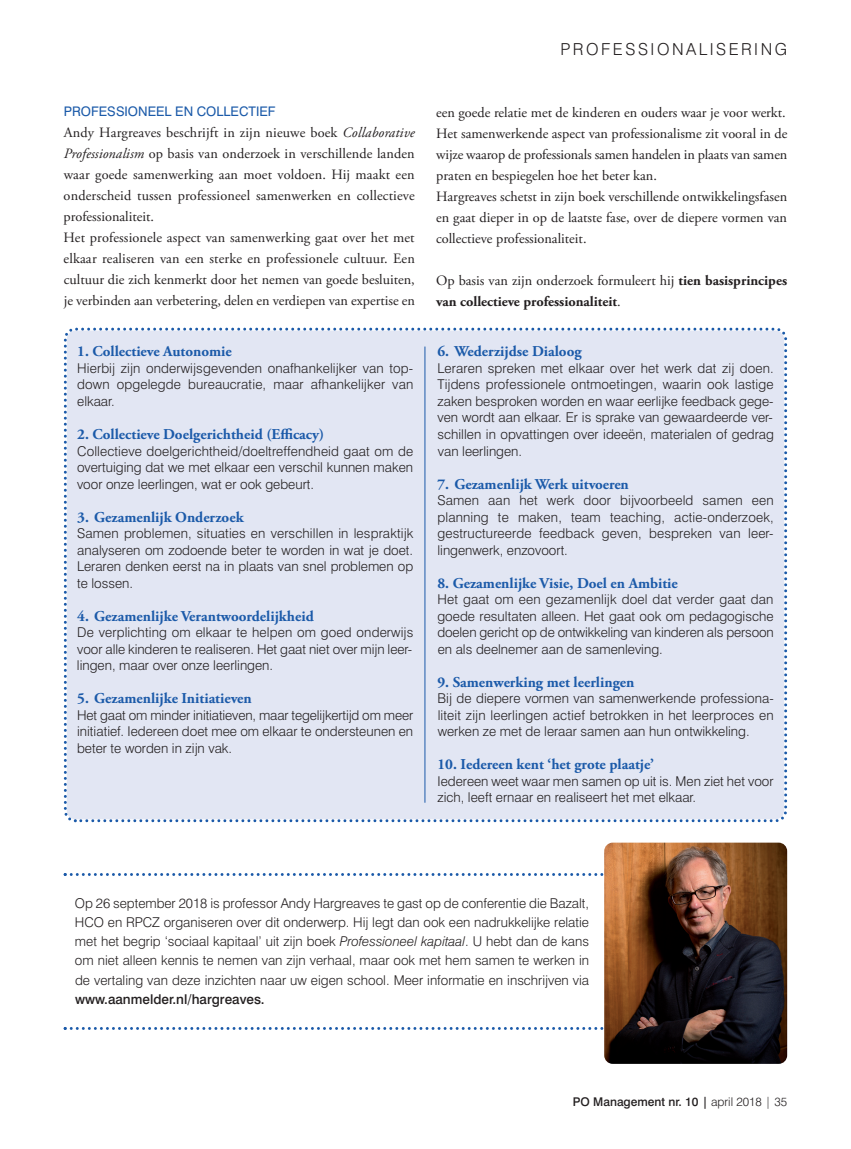
<style>
.page{position:relative;width:851px;height:1149px;background:#fff}
.page>*{position:absolute;margin:0;border:0;box-sizing:border-box;transform-origin:0 0}
.t1{font:300 16.5px "Swiss 721 BT";letter-spacing:.15em;color:#231f20}
.t2{font:700 15px "Adobe Garamond Pro";color:#1b5aa9}
.t3{font:14.25px/21px "Adobe Garamond Pro";color:#231f20}
.t4{font:700 14.25px/21px "Adobe Garamond Pro";color:#231f20}
.t5{font:300 13.5px/16.5px "Swiss 721 BT";color:#231f20;text-align:justify}
.t6{font:500 13.5px "Swiss 721 BT";color:#231f20}
.t7{font:13.2px "Swiss 721 BT";color:#1b5aa9}
.t8{font:500 12px "Swiss 721 BT";color:#231f20}
.s1{font-style:italic}
.s2{font-weight:400}
.s3{font-weight:300}
</style>
<div class="page">
<div style="left:63px;top:327px;width:725px;height:496px;background:#e2e6f3"></div>
<hr style="left:424px;top:346px;width:1px;height:456px;background:#1b5aa9">
<svg style="left:64px;top:873px;width:540px;height:2px"></svg>
<svg style="left:64px;top:1027px;width:540px;height:2px"></svg>
<img style="left:604px;top:842px;width:183px;height:221px">
<p class="t7" style="left:64px;top:106px;width:213px">PROFESSIONEEL EN COLLECTIEF</p>
<p class="t3" style="left:64px;top:123px;width:353px">Andy Hargreaves beschrijft in zijn nieuwe boek <span class="s1">Collaborative Professionalism</span> op basis van onderzoek in verschillende landen waar goede samenwerking aan moet voldoen. Hij maakt een onderscheid tussen professioneel samenwerken en collectieve professionaliteit.<br>Het professionele aspect van samenwerking gaat over het met elkaar realiseren van een sterke en professionele cultuur. Een cultuur die zich kenmerkt door het nemen van goede besluiten, je verbinden aan verbetering, delen en verdiepen van expertise en</p>
<p class="t2" style="left:77px;top:345px;width:156px">1. collectieve autonomie</p>
<p class="t5" style="left:77px;top:361px;width:337px">Hierbij zijn onderwijsgevenden onafhankelijker van top&shy;down opgelegde bureaucratie, maar afhankelijker van elkaar.</p>
<p class="t2" style="left:77px;top:428px;width:248px">2. collectieve doelgerichtheid (efficacy)</p>
<p class="t5" style="left:77px;top:443px;width:337px">Collectieve doelgerichtheid/doeltreffendheid gaat om de overtuiging dat we met elkaar een verschil kunnen maken voor onze leerlingen, wat er ook gebeurt.</p>
<p class="t2" style="left:77px;top:510px;width:168px">3. gezamenlijk Onderzoek</p>
<p class="t5" style="left:77px;top:526px;width:338px">Samen problemen, situaties en verschillen in lespraktijk analyseren om zodoende beter te worden in wat je doet.<br>Leraren denken eerst na in plaats van snel problemen op te lossen.</p>
<p class="t2" style="left:77px;top:609px;width:238px">4. gezamenlijke verantwoordelijkheid</p>
<p class="t5" style="left:77px;top:625px;width:338px">De verplichting om elkaar te helpen om goed onderwijs voor alle kinderen te realiseren. Het gaat niet over mijn leer&shy;lingen, maar over onze leerlingen.</p>
<p class="t2" style="left:77px;top:692px;width:176px">5. gezamenlijke initiatieven</p>
<p class="t5" style="left:77px;top:707px;width:337px">Het gaat om minder initiatieven, maar tegelijkertijd om meer initiatief. Iedereen doet mee om elkaar te ondersteunen en beter te worden in zijn vak.</p>
<p class="t1" style="left:560px;top:43px;width:228px">PROFESSIONALISERING</p>
<p class="t3" style="left:436px;top:103px;width:353px">een goede relatie met de kinderen en ouders waar je voor werkt.<br>Het samenwerkende aspect van professionalisme zit vooral in de wijze waarop de professionals samen handelen in plaats van samen praten en bespiegelen hoe het beter kan.<br>Hargreaves schetst in zijn boek verschillende ontwikkelingsfasen en gaat dieper in op de laatste fase, over de diepere vormen van collectieve professionaliteit.</p>
<p class="t4" style="left:436px;top:271px;width:352px"><span class="s2">Op basis van zijn onderzoek formuleert hij</span> tien basisprincipes van collectieve professionaliteit<span class="s2">.</span></p>
<p class="t2" style="left:437px;top:345px;width:146px">6. Wederzijdse dialoog</p>
<p class="t5" style="left:437px;top:361px;width:338px">Leraren spreken met elkaar over het werk dat zij doen.<br>Tijdens professionele ontmoetingen, waarin ook lastige zaken besproken worden en waar eerlijke feedback gege&shy;ven wordt aan elkaar. Er is sprake van gewaardeerde ver&shy;schillen in opvattingen over ideeën, materialen of gedrag van leerlingen.</p>
<p class="t2" style="left:437px;top:477px;width:193px">7. gezamenlijk Werk uitvoeren</p>
<p class="t5" style="left:437px;top:493px;width:337px">Samen aan het werk door bijvoorbeeld samen een planning te maken, team teaching, actie-onderzoek, gestructureerde feedback geven, bespreken van leer&shy;lingenwerk, enzovoort.</p>
<p class="t2" style="left:437px;top:576px;width:242px">8. gezamenlijke visie, doel en ambitie</p>
<p class="t5" style="left:437px;top:592px;width:338px">Het gaat om een gezamenlijk doel dat verder gaat dan goede resultaten alleen. Het gaat ook om pedagogische doelen gericht op de ontwikkeling van kinderen als persoon en als deelnemer aan de samenleving.</p>
<p class="t2" style="left:437px;top:675px;width:198px">9. Samenwerking met leerlingen</p>
<p class="t5" style="left:437px;top:691px;width:338px">Bij de diepere vormen van samenwerkende professiona&shy;liteit zijn leerlingen actief betrokken in het leerproces en werken ze met de leraar samen aan hun ontwikkeling.</p>
<p class="t2" style="left:437px;top:758px;width:218px">10. iedereen kent ‘het grote plaatje’</p>
<p class="t5" style="left:437px;top:773px;width:337px">Iedereen weet waar men samen op uit is. Men ziet het voor zich, leeft ernaar en realiseert het met elkaar.</p>
<p class="t5" style="left:75px;top:894px;width:515px;line-height:19.2px">Op 26 september 2018 is professor Andy Hargreaves te gast op de conferentie die Bazalt, HCO en RPCZ organiseren over dit onderwerp. Hij legt dan ook een nadrukkelijke relatie met het begrip ‘sociaal kapitaal’ uit zijn boek <span class="s1">Professioneel kapitaal</span>. U hebt dan de kans om niet alleen kennis te nemen van zijn verhaal, maar ook met hem samen te werken in de vertaling van deze inzichten naar uw eigen school. Meer informatie en inschrijven via</p>
<p class="t6" style="left:75px;top:993px;width:191px">www.aanmelder.nl/hargreaves.</p>
<p class="t8" style="left:572px;top:1096px;width:216px">PO Management nr. 10 | <span class="s3">april 2018 | 35</span></p>
</div>
